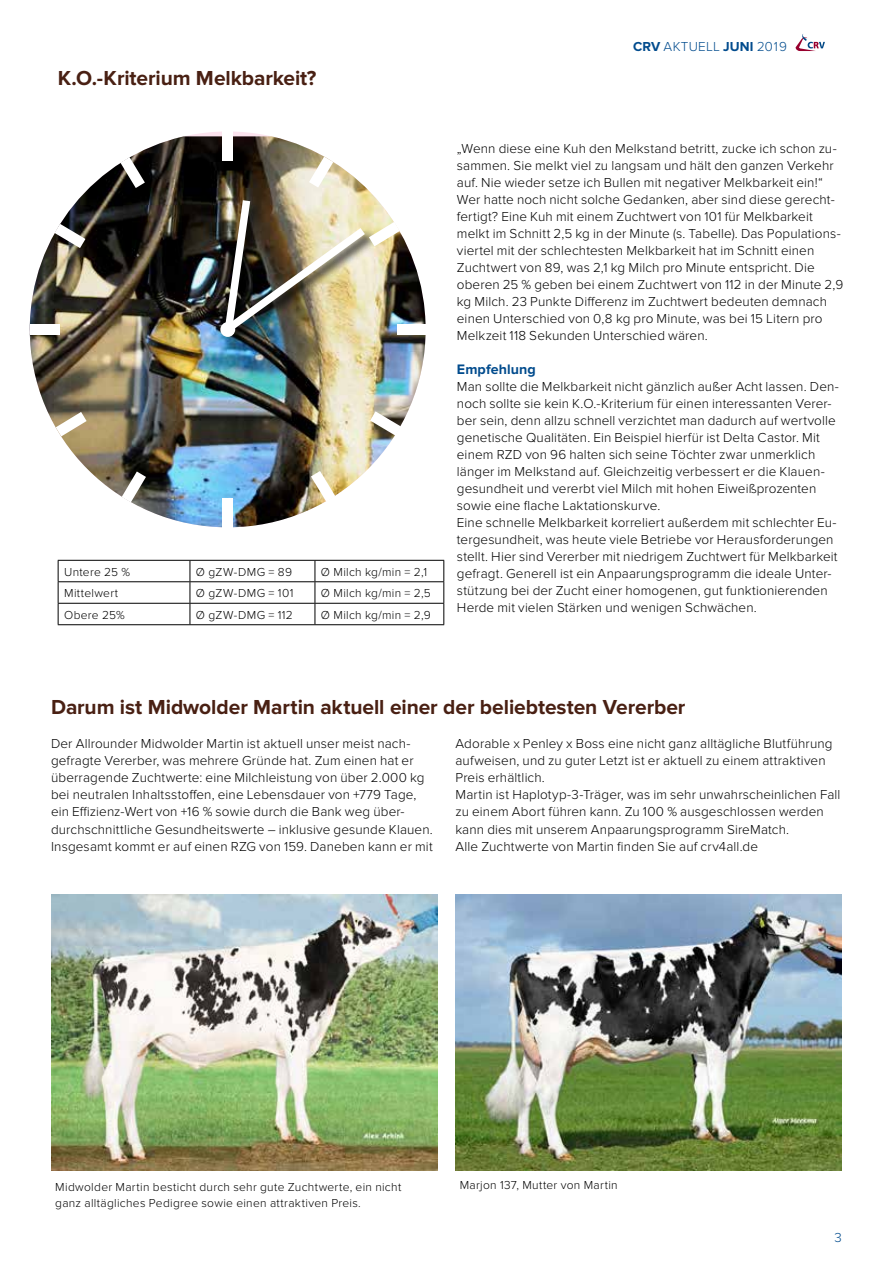
<style>
.page{position:relative;width:893px;height:1263px;background:#fff}
.page>*{position:absolute;margin:0;border:0;box-sizing:border-box;transform-origin:0 0}
.t1{font:700 21px "Proxima Nova";letter-spacing:-.005em;color:#492013}
.t2{font:700 14.25px "Proxima Nova";letter-spacing:.005em;color:#004b8d}
.t3{font:300 13.5px/17px "Proxima Nova";letter-spacing:.01em;color:#000}
.t4{font:300 13.5px "Proxima Nova";letter-spacing:.015em;color:#004b8d}
.t5{font:300 12px "Proxima Nova";letter-spacing:.025em;color:#000}
.s1{font-weight:700}
</style>
<div class="page">
<svg style="left:795px;top:34px;width:30px;height:17px"></svg>
<img style="left:30px;top:136px;width:396px;height:391px">
<div style="left:223px;top:198px;width:41px;height:145px;background:#000;opacity:.75"></div>
<div style="left:225px;top:227px;width:153px;height:118px;background:#000;opacity:.75"></div>
<div style="left:220px;top:322px;width:15px;height:15px;background:#fff;border-radius:50%"></div>
<div style="left:222px;top:131px;width:11px;height:30px;background:#fff"></div>
<svg style="left:309px;top:157px;width:24px;height:31px"></svg>
<img style="left:225px;top:200px;width:175px;height:132px">
<div style="left:222px;top:498px;width:11px;height:29px;background:#fff"></div>
<svg style="left:122px;top:471px;width:24px;height:31px"></svg>
<svg style="left:56px;top:412px;width:31px;height:24px"></svg>
<div style="left:30px;top:324px;width:29px;height:11px;background:#fff"></div>
<svg style="left:55px;top:224px;width:30px;height:24px"></svg>
<svg style="left:120px;top:157px;width:25px;height:31px"></svg>
<div style="left:397px;top:324px;width:30px;height:11px;background:#fff"></div>
<svg style="left:370px;top:411px;width:31px;height:25px"></svg>
<svg style="left:311px;top:471px;width:24px;height:31px"></svg>
<hr style="left:58px;top:560px;width:132px;height:1px;background:#000">
<hr style="left:190px;top:560px;width:125px;height:1px;background:#000">
<hr style="left:315px;top:560px;width:129px;height:1px;background:#000">
<hr style="left:58px;top:581px;width:132px;height:1px;background:#000">
<hr style="left:190px;top:581px;width:125px;height:1px;background:#000">
<hr style="left:315px;top:581px;width:129px;height:1px;background:#000">
<hr style="left:58px;top:603px;width:132px;height:1px;background:#000">
<svg style="left:58px;top:561px;width:1px;height:63px"></svg>
<hr style="left:190px;top:603px;width:125px;height:1px;background:#000">
<svg style="left:190px;top:561px;width:1px;height:63px"></svg>
<hr style="left:315px;top:603px;width:129px;height:1px;background:#000">
<svg style="left:315px;top:561px;width:1px;height:63px"></svg>
<svg style="left:443px;top:561px;width:1px;height:63px"></svg>
<hr style="left:58px;top:624px;width:132px;height:1px;background:#000">
<hr style="left:190px;top:624px;width:125px;height:1px;background:#000">
<hr style="left:315px;top:624px;width:129px;height:1px;background:#000">
<img style="left:455px;top:894px;width:387px;height:276px">
<img style="left:51px;top:894px;width:386px;height:276px">
<h1 class="t1" style="left:58px;top:66px;width:260px">K.O.-Kriterium Melkbarkeit?</h1>
<p class="t5" style="left:64px;top:565px;width:67px">Untere 25 %</p>
<p class="t5" style="left:196px;top:565px;width:98px">Ø gZW-DMG = 89</p>
<p class="t5" style="left:321px;top:565px;width:108px">Ø Milch kg/min = 2,1</p>
<p class="t5" style="left:64px;top:586px;width:56px">Mittelwert</p>
<p class="t5" style="left:196px;top:586px;width:99px">Ø gZW-DMG = 101</p>
<p class="t5" style="left:321px;top:586px;width:112px">Ø Milch kg/min = 2,5</p>
<p class="t5" style="left:64px;top:608px;width:62px">Obere 25%</p>
<p class="t5" style="left:196px;top:608px;width:98px">Ø gZW-DMG = 112</p>
<p class="t5" style="left:321px;top:608px;width:111px">Ø Milch kg/min = 2,9</p>
<p class="t4" style="left:633px;top:39px;width:155px"><span class="s1">CRV</span> AKTUELL <span class="s1">JUNI</span> 2019</p>
<p class="t3" style="left:457px;top:140px;width:388px">„Wenn diese eine Kuh den Melkstand betritt, zucke ich schon zu&shy;sammen. Sie melkt viel zu langsam und hält den ganzen Verkehr auf. Nie wieder setze ich Bullen mit negativer Melkbarkeit ein!“ Wer hatte noch nicht solche Gedanken, aber sind diese gerecht&shy;fertigt? Eine Kuh mit einem Zuchtwert von 101 für Melkbarkeit melkt im Schnitt 2,5 kg in der Minute (s. Tabelle). Das Populations&shy;viertel mit der schlechtesten Melkbarkeit hat im Schnitt einen Zuchtwert von 89, was 2,1 kg Milch pro Minute entspricht. Die oberen 25 % geben bei einem Zuchtwert von 112 in der Minute 2,9 kg Milch. 23 Punkte Differenz im Zuchtwert bedeuten demnach einen Unterschied von 0,8 kg pro Minute, was bei 15 Litern pro Melkzeit 118 Sekunden Unterschied wären.</p>
<p class="t2" style="left:457px;top:361px;width:80px">Empfehlung</p>
<p class="t3" style="left:457px;top:378px;width:384px">Man sollte die Melkbarkeit nicht gänzlich außer Acht lassen. Den&shy;noch sollte sie kein K.O.-Kriterium für einen interessanten Verer&shy;ber sein, denn allzu schnell verzichtet man dadurch auf wertvolle genetische Qualitäten. Ein Beispiel hierfür ist Delta Castor. Mit einem RZD von 96 halten sich seine Töchter zwar unmerklich länger im Melkstand auf. Gleichzeitig verbessert er die Klauen&shy;gesundheit und vererbt viel Milch mit hohen Eiweißprozenten sowie eine flache Laktationskurve.<br>Eine schnelle Melkbarkeit korreliert außerdem mit schlechter Eu&shy;tergesundheit, was heute viele Betriebe vor Herausforderungen stellt. Hier sind Vererber mit niedrigem Zuchtwert für Melkbarkeit gefragt. Generell ist ein Anpaarungsprogramm die ideale Unter&shy;stützung bei der Zucht einer homogenen, gut funktionierenden Herde mit vielen Stärken und wenigen Schwächen.</p>
<h1 class="t1" style="left:51px;top:695px;width:636px">Darum ist Midwolder Martin aktuell einer der beliebtesten Vererber</h1>
<p class="t3" style="left:51px;top:736px;width:383px">Der Allrounder Midwolder Martin ist aktuell unser meist nach&shy;gefragte Vererber, was mehrere Gründe hat. Zum einen hat er überragende Zuchtwerte: eine Milchleistung von über 2.000 kg bei neutralen Inhaltsstoffen, eine Lebensdauer von +779 Tage, ein Effizienz-Wert von +16 % sowie durch die Bank weg über&shy;durchschnittliche Gesundheitswerte – inklusive gesunde Klauen.<br>Insgesamt kommt er auf einen RZG von 159. Daneben kann er mit</p>
<p class="t3" style="left:455px;top:736px;width:386px">Adorable x Penley x Boss eine nicht ganz alltägliche Blutführung aufweisen, und zu guter Letzt ist er aktuell zu einem attraktiven Preis erhältlich.<br>Martin ist Haplotyp-3-Träger, was im sehr unwahrscheinlichen Fall zu einem Abort führen kann. Zu 100 % ausgeschlossen werden kann dies mit unserem Anpaarungsprogramm SireMatch.<br>Alle Zuchtwerte von Martin finden Sie auf crv4all.de</p>
<p class="t5" style="left:55px;top:1180px;width:347px">Midwolder Martin besticht durch sehr gute Zuchtwerte, ein nicht</p>
<p class="t5" style="left:460px;top:1178px;width:160px">Marjon 137, Mutter von Martin</p>
<p class="t5" style="left:55px;top:1196px;width:307px">ganz alltägliches Pedigree sowie einen attraktiven Preis.</p>
<p class="t4" style="left:835px;top:1229px;width:9px">3</p>
</div>
